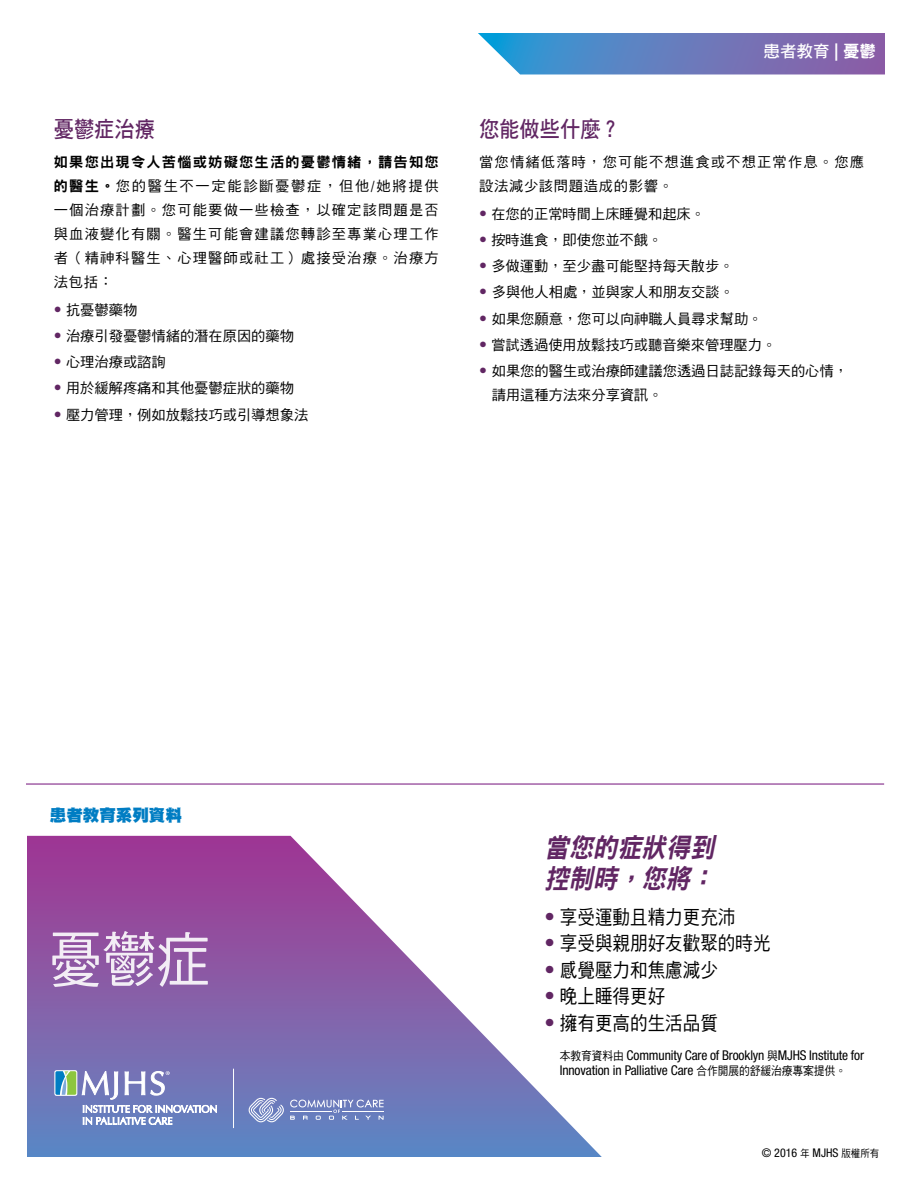
<style>
.page{position:relative;width:918px;height:1188px;background:#fff}
.page>*{position:absolute;margin:0;border:0;box-sizing:border-box;transform-origin:0 0}
.t1{font:60px "DF Hei Std W5";color:#fff;scale:.9 1}
.t2{font:italic 27px/31.5px "DF Hei Std W9";color:#612663;scale:.9 1}
.t3{font:22.5px "DF Hei Std W7";color:#612663;scale:.9 1}
.t4{font:19.5px "DF Hei Std W5";color:#000;scale:.9 1}
.t5{font:16.5px "DF Hei Std W12";color:#007dc3}
.t6{font:16.5px "DF Hei Std W7";color:#fff}
.t7{font:14.25px/24px "DF Hei Std W5";color:#000;text-align:justify}
.t8{font:14.25px/24px "DF Hei Std W5";letter-spacing:.085em;color:#000}
.t9{font:14.25px "DF Hei Std W9";letter-spacing:.085em;color:#000}
.t10{font:condensed 13.5px/15.5px "Helvetica Neue LT Std";letter-spacing:-.01em;color:#000}
.t11{font:condensed 12px "Helvetica Neue";color:#000}
.s1{font-family:"DF Hei Std W9"}
.s2{font-family:"Helvetica Neue";font-size:15.75px;color:#612663}
.s3{font-family:"Helvetica Neue LT Std";font-weight:500;font-size:17.4px}
.s4{font-family:"Helvetica Neue LT Std";font-stretch:condensed;font-size:21px;color:#612663}
.s5{font-family:"DF Hei Std W5";font-stretch:normal;font-size:12px}
.s6{font-family:"DF Hei Std W5";font-stretch:normal;font-size:10.5px}
</style>
<div class="page">
<svg style="left:478px;top:33px;width:407px;height:41px;background:#6b81bf"></svg>
<svg style="left:27px;top:836px;width:575px;height:321px"></svg>
<svg style="left:54px;top:1070px;width:23px;height:26px"></svg>
<svg style="left:249px;top:1098px;width:35px;height:24px"></svg>
<svg style="left:290px;top:1100px;width:94px;height:20px;background:#8a98ca"></svg>
<svg style="left:55px;top:1071px;width:21px;height:24px"></svg>
<svg style="left:82px;top:1068px;width:135px;height:58px"></svg>
<hr style="left:233px;top:1069px;width:1px;height:59px;background:#fff">
<hr style="left:25px;top:783px;width:859px;height:2px;background:#a25fa7">
<div style="left:0;top:728px;width:26px;height:460px;background:#fff"></div>
<h3 class="t3" style="left:54px;top:116px;width:114px">憂鬱症治療</h3>
<p class="t9" style="left:54px;top:154px;width:386px">如果您出現令人苦惱或妨礙您生活的憂鬱情緒，請告知您</p>
<p class="t7" style="left:54px;top:173px;width:386px"><span class="s1">的醫生。</span>您的醫生不一定能診斷憂鬱症，但他/她將提供一個治療計劃。您可能要做一些檢查，以確定該問題是否與血液變化有關。醫生可能會建議您轉診至專業心理工作者（精神科醫生、心理醫師或社工）處接受治療。治療方法包括：</p>
<p class="t7" style="left:54px;top:298px;width:85px"><span class="s2">•</span> 抗憂鬱藥物</p>
<p class="t7" style="left:54px;top:324px;width:242px"><span class="s2">•</span> 治療引發憂鬱情緒的潛在原因的藥物</p>
<p class="t7" style="left:54px;top:350px;width:114px"><span class="s2">•</span> 心理治療或諮詢</p>
<p class="t7" style="left:54px;top:376px;width:242px"><span class="s2">•</span> 用於緩解疼痛和其他憂鬱症狀的藥物</p>
<p class="t7" style="left:54px;top:402px;width:256px"><span class="s2">•</span> 壓力管理，例如放鬆技巧或引導想象法</p>
<p class="t6" style="left:764px;top:42px;width:114px">患者教育 <span class="s3">|</span> <span class="s1">憂鬱</span></p>
<h3 class="t3" style="left:479px;top:116px;width:159px">您能做些什麼？</h3>
<p class="t8" style="left:479px;top:149px;width:386px">當您情緒低落時，您可能不想進食或不想正常作息。您應設法減少該問題造成的影響。</p>
<p class="t7" style="left:479px;top:202px;width:228px"><span class="s2">•</span> 在您的正常時間上床睡覺和起床。</p>
<p class="t7" style="left:479px;top:228px;width:185px"><span class="s2">•</span> 按時進食，即使您並不餓。</p>
<p class="t7" style="left:479px;top:254px;width:256px"><span class="s2">•</span> 多做運動，至少盡可能堅持每天散步。</p>
<p class="t7" style="left:479px;top:280px;width:256px"><span class="s2">•</span> 多與他人相處，並與家人和朋友交談。</p>
<p class="t7" style="left:479px;top:306px;width:285px"><span class="s2">•</span> 如果您願意，您可以向神職人員尋求幫助。</p>
<p class="t7" style="left:479px;top:332px;width:299px"><span class="s2">•</span> 嘗試透過使用放鬆技巧或聽音樂來管理壓力。</p>
<p class="t7" style="left:492px;top:359px;width:358px;text-indent:-13px"><span class="s2">•</span> 如果您的醫生或治療師建議您透過日誌記錄每天的心情，請用這種方法來分享資訊。</p>
<p class="t5" style="left:50px;top:807px;width:133px">患者教育系列資料</p>
<h1 class="t1" style="left:48px;top:927px;width:181px">憂鬱症</h1>
<h2 class="t2" style="left:544px;top:831px;width:197px">當您的症狀得到控制時，您將：</h2>
<h3 class="t4" style="left:544px;top:906px;width:214px"><span class="s4">•</span> 享受運動且精力更充沛</h3>
<h3 class="t4" style="left:544px;top:932px;width:253px"><span class="s4">•</span> 享受與親朋好友歡聚的時光</h3>
<h3 class="t4" style="left:544px;top:959px;width:194px"><span class="s4">•</span> 感覺壓力和焦慮減少</h3>
<h3 class="t4" style="left:544px;top:986px;width:136px"><span class="s4">•</span> 晚上睡得更好</h3>
<h3 class="t4" style="left:544px;top:1012px;width:194px"><span class="s4">•</span> 擁有更高的生活品質</h3>
<p class="t10" style="left:560px;top:1047px;width:306px"><span class="s5">本教育資料由</span> Community Care of Brooklyn <span class="s5">與</span>MJHS Institute for<br>Innovation in Palliative Care <span class="s5">合作開展的舒緩治療專案提供。</span></p>
<p class="t11" style="left:762px;top:1145px;width:119px">© 2016 <span class="s6">年</span> MJHS <span class="s6">版權所有</span></p>
</div>
